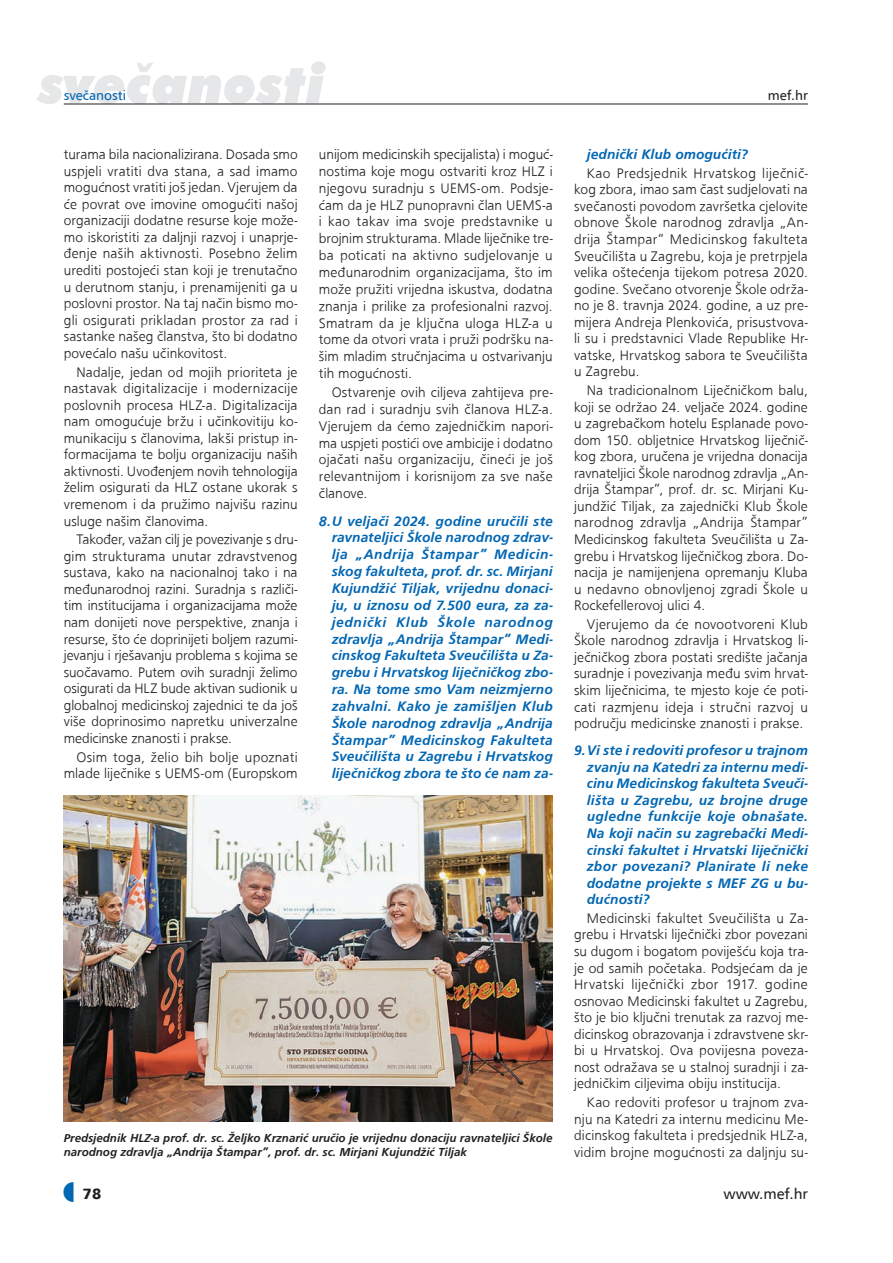
<style>
.page{position:relative;width:893px;height:1263px;background:#fff}
.page>*{position:absolute;margin:0;border:0;box-sizing:border-box;transform-origin:0 0}
.t1{font:italic 900 54px "Futura BT";color:#e6e7e9}
.t2{font:15px "A Frutiger";color:#231f20}
.t3{font:900 15px "A Frutiger";color:#231f20}
.t4{font:500 14.25px/16.5px "Frugal Sans Light DTC";letter-spacing:.005em;color:#231f20;text-align:justify}
.t5{font:500 14.25px/16.8px "Frugal Sans Bold Italic DTC";letter-spacing:.01em;color:#0166b3;text-align:justify}
.t6{font:13.5px "A Frutiger";color:#0166b3}
.t7{font:13.5px "A Frutiger";color:#231f20}
.t8{font:500 12px/14.2px "Frugal Sans Bold Italic DTC";color:#231f20}
</style>
<div class="page">
<hr style="left:64px;top:104px;width:744px;height:1px;background:#231f20">
<img style="left:64px;top:795px;width:489px;height:326px">
<h1 class="t1" style="left:38px;top:51px;width:288px">sve~anosti</h1>
<p class="t6" style="left:64px;top:87px;width:64px">sve~anosti</p>
<p class="t7" style="left:768px;top:87px;width:42px">mef.hr</p>
<p class="t4" style="left:64px;top:146px;width:235px">turama bila nacionalizirana. Dosada smo uspjeli vratiti dva stana, a sad imamo mogućnost vratiti još jedan. Vjerujem da će povrat ove imovine omogućiti našoj organizaciji dodatne resurse koje može&shy;mo iskoristiti za daljnji razvoj i unaprje&shy;đenje naših aktivnosti. Posebno želim urediti postojeći stan koji je trenutačno u derutnom stanju, i prenamijeniti ga u poslovni prostor. Na taj način bismo mo&shy;gli osigurati prikladan prostor za rad i sastanke našeg članstva, što bi dodatno povećalo našu učinkovitost.</p>
<p class="t4" style="left:64px;top:363px;width:235px;text-indent:13px">Nadalje, jedan od mojih prioriteta je nastavak digitalizacije i modernizacije poslovnih procesa HLZ-a. Digitalizacija nam omogućuje bržu i učinkovitiju ko&shy;munikaciju s članovima, lakši pristup in&shy;formacijama te bolju organizaciju naših aktivnosti. Uvođenjem novih tehnologija želim osigurati da HLZ ostane ukorak s vremenom i da pružimo najvišu razinu usluge našim članovima.</p>
<p class="t4" style="left:64px;top:531px;width:235px;text-indent:13px">Također, važan cilj je povezivanje s dru&shy;gim strukturama unutar zdravstvenog sustava, kako na nacionalnoj tako i na međunarodnoj razini. Suradnja s različi&shy;tim institucijama i organizacijama može nam donijeti nove perspektive, znanja i resurse, što će doprinijeti boljem razumi&shy;jevanju i rješavanju problema s kojima se suočavamo. Putem ovih suradnji želimo osigurati da HLZ bude aktivan sudionik u globalnoj medicinskoj zajednici te da još više doprinosimo napretku univerzalne medicinske znanosti i prakse.</p>
<p class="t4" style="left:64px;top:748px;width:235px;text-align:right">Osim toga, želio bih bolje upoznati mlade liječnike s UEMS-om (Europskom</p>
<p class="t4" style="left:319px;top:146px;width:235px">unijom medicinskih specijalista) i moguć&shy;nostima koje mogu ostvariti kroz HLZ i njegovu suradnju s UEMS-om. Podsje&shy;ćam da je HLZ punopravni član UEMS-a i kao takav ima svoje predstavnike u brojnim strukturama. Mlade liječnike tre&shy;ba poticati na aktivno sudjelovanje u međunarodnim organizacijama, što im može pružiti vrijedna iskustva, dodatna znanja i prilike za profesionalni razvoj.<br>Smatram da je ključna uloga HLZ-a u tome da otvori vrata i pruži podršku na&shy;šim mladim stručnjacima u ostvarivanju tih mogućnosti.</p>
<p class="t4" style="left:319px;top:384px;width:235px;text-indent:13px">Ostvarenje ovih ciljeva zahtijeva pre&shy;dan rad i suradnju svih članova HLZ-a.<br>Vjerujem da ćemo zajedničkim napori&shy;ma uspjeti postići ove ambicije i dodatno ojačati našu organizaciju, čineći je još relevantnijom i korisnijom za sve naše članove.</p>
<p class="t5" style="left:332px;top:512px;width:223px;text-indent:-13px">8.U veljači 2024. godine uručili ste ravnateljici Škole narodnog zdrav&shy;lja „Andrija Štampar” Medicin&shy;skog fakulteta, prof. dr. sc. Mirjani Kujundžić Tiljak, vrijednu donaci&shy;ju, u iznosu od 7.500 eura, za za&shy;jednički Klub Škole narodnog zdravlja „Andrija Štampar” Medi&shy;cinskog Fakulteta Sveučilišta u Za&shy;grebu i Hrvatskog liječničkog zbo&shy;ra. Na tome smo Vam neizmjerno zahvalni. Kako je zamišljen Klub Škole narodnog zdravlja „Andrija Štampar” Medicinskog Fakulteta Sveučilišta u Zagrebu i Hrvatskog liječničkog zbora te što će nam za-</p>
<p class="t8" style="left:64px;top:1130px;width:490px">Predsjednik HLZ-a prof. dr. sc. Željko Krznarić uručio je vrijednu donaciju ravnateljici Škole narodnog zdravlja „Andrija Štampar”, prof. dr. sc. Mirjani Kujundžić Tiljak</p>
<p class="t5" style="left:587px;top:146px;width:163px">jednički Klub omogućiti?</p>
<p class="t4" style="left:574px;top:165px;width:235px;text-indent:13px">Kao Predsjednik Hrvatskog liječnič&shy;kog zbora, imao sam čast sudjelovati na svečanosti povodom završetka cjelovite obnove Škole narodnog zdravlja „An&shy;drija Štampar“ Medicinskog fakulteta Sveučilišta u Zagrebu, koja je pretrpjela velika oštećenja tijekom potresa 2020. godine. Svečano otvorenje Škole održa&shy;no je 8. travnja 2024. godine, a uz pre&shy;mijera Andreja Plenkovića, prisustvova&shy;li su i predstavnici Vlade Republike Hr&shy;vatske, Hrvatskog sabora te Sveučilišta u Zagrebu.</p>
<p class="t4" style="left:574px;top:382px;width:235px;text-indent:13px">Na tradicionalnom Liječničkom balu, koji se održao 24. veljače 2024. godine u zagrebačkom hotelu Esplanade povo&shy;dom 150. obljetnice Hrvatskog liječnič&shy;kog zbora, uručena je vrijedna donacija ravnateljici Škole narodnog zdravlja „An&shy;drija Štampar”, prof. dr. sc. Mirjani Ku&shy;jundžić Tiljak, za zajednički Klub Škole narodnog zdravlja „Andrija Štampar” Medicinskog fakulteta Sveučilišta u Za&shy;grebu i Hrvatskog liječničkog zbora. Do&shy;nacija je namijenjena opremanju Kluba u nedavno obnovljenoj zgradi Škole u Rockefellerovoj ulici 4.</p>
<p class="t4" style="left:574px;top:616px;width:235px;text-indent:13px">Vjerujemo da će novootvoreni Klub Škole narodnog zdravlja i Hrvatskog li&shy;ječničkog zbora postati središte jačanja suradnje i povezivanja među svim hrvat&shy;skim liječnicima, te mjesto koje će poti&shy;cati razmjenu ideja i stručni razvoj u području medicinske znanosti i prakse.</p>
<p class="t5" style="left:587px;top:742px;width:223px;text-indent:-13px">9.Vi ste i redoviti profesor u trajnom zvanju na Katedri za internu medi&shy;cinu Medicinskog fakulteta Sveuči&shy;lišta u Zagrebu, uz brojne druge ugledne funkcije koje obnašate.<br>Na koji način su zagrebački Medi&shy;cinski fakultet i Hrvatski liječnički zbor povezani? Planirate li neke dodatne projekte s MEF ZG u bu&shy;dućnosti?</p>
<p class="t4" style="left:574px;top:910px;width:235px;text-indent:13px">Medicinski fakultet Sveučilišta u Za&shy;grebu i Hrvatski liječnički zbor povezani su dugom i bogatom poviješću koja tra&shy;je od samih početaka. Podsjećam da je Hrvatski liječnički zbor 1917. godine osnovao Medicinski fakultet u Zagrebu, što je bio ključni trenutak za razvoj me&shy;dicinskog obrazovanja i zdravstvene skr&shy;bi u Hrvatskoj. Ova povijesna poveza&shy;nost odražava se u stalnoj suradnji i za&shy;jedničkim ciljevima obiju institucija.</p>
<p class="t4" style="left:574px;top:1094px;width:235px;text-indent:13px">Kao redoviti profesor u trajnom zva&shy;nju na Katedri za internu medicinu Me&shy;dicinskog fakulteta i predsjednik HLZ-a, vidim brojne mogućnosti za daljnju su-</p>
<p class="t3" style="left:83px;top:1184px;width:20px">78</p>
<p class="t2" style="left:724px;top:1185px;width:86px">www.mef.hr</p>
</div>
